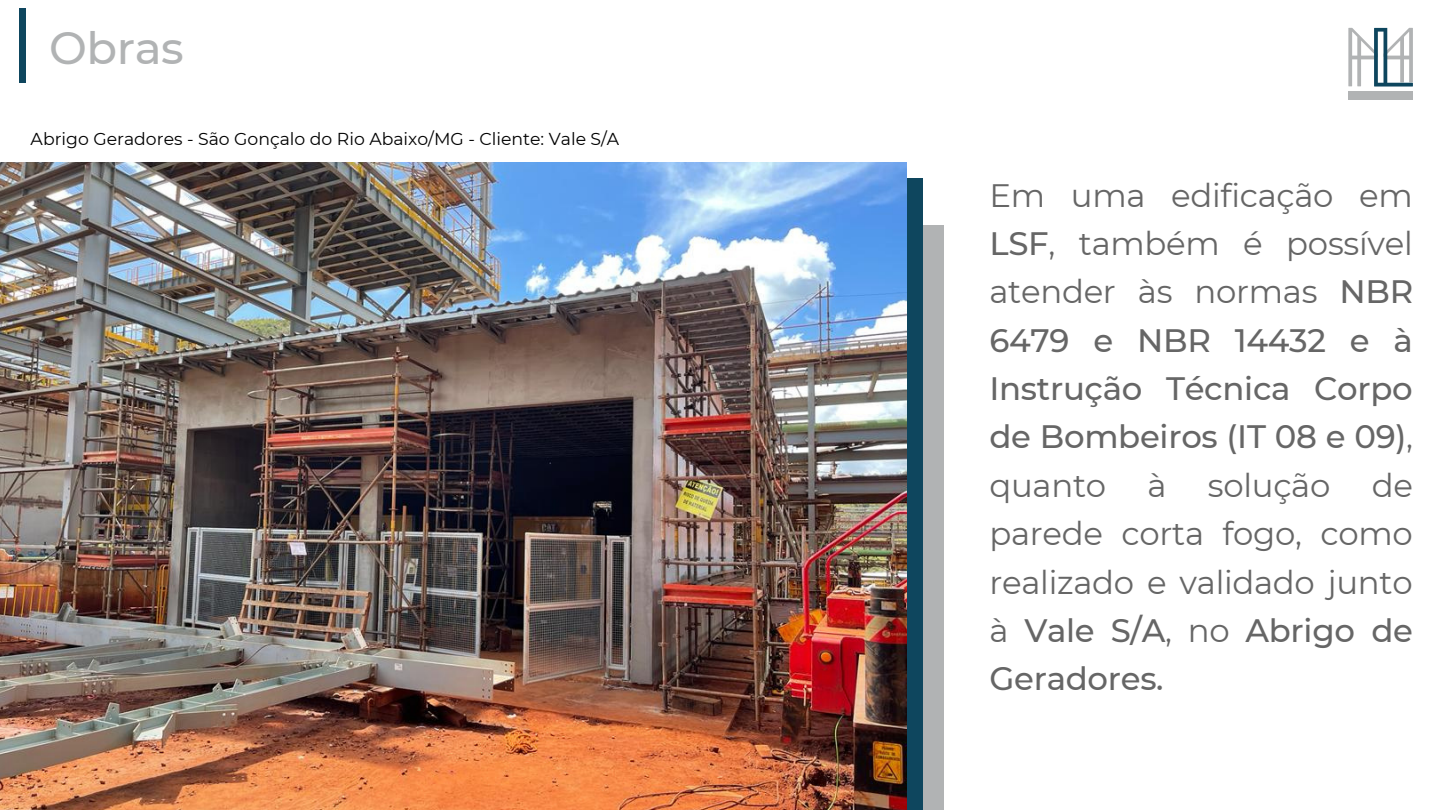
<style>
.page{position:relative;width:1440px;height:810px;background:#fff}
.page>*{position:absolute;margin:0;border:0;box-sizing:border-box;transform-origin:0 0}
.t1{font:500 45px "Montserrat";letter-spacing:-.01em;color:#b1b3b4}
.t2{font:500 32.4px/48.4px "Montserrat";letter-spacing:-.01em;color:#666;text-align:justify}
.t3{font:32.4px/48.4px "Montserrat";letter-spacing:-.01em;color:#666;text-align:justify}
.t4{font:17.25px "Montserrat";color:#000}
.s1{font-weight:400}
.s2{font-weight:500}
</style>
<div class="page">
<div style="left:19px;top:8px;width:7px;height:75px;background:#0e465e"></div>
<div style="left:1348px;top:91px;width:65px;height:9px;background:#b1b3b4"></div>
<svg style="left:1348px;top:28px;width:65px;height:59px"></svg>
<div style="left:922px;top:225px;width:22px;height:585px;background:#b1b3b4"></div>
<img style="left:0;top:163px;width:906px;height:647px">
<p class="t1" style="left:49px;top:21px;width:136px">Obras</p>
<p class="t4" style="left:31px;top:128px;width:590px">Abrigo Geradores - São Gonçalo do Rio Abaixo/MG - Cliente: Vale S/A</p>
<p class="t2" style="left:989px;top:171px;width:425px"><span class="s1">Em uma edificação em </span>LSF<span class="s1">, também é possível atender às normas</span> NBR 6479 e NBR 14432 e à Instrução Técnica Corpo de Bombeiros (IT 08 e 09)<span class="s1">, quanto</span></p>
<p class="t3" style="left:989px;top:461px;width:425px;text-indent:382px">de parede corta fogo, como realizado e validado junto à <span class="s2">Vale S/A</span>, no <span class="s2">Abrigo de Geradores.</span></p>
<p class="t3" style="left:1148px;top:461px;width:21px">à</p>
<p class="t3" style="left:1208px;top:461px;width:124px">solução</p>
</div>
